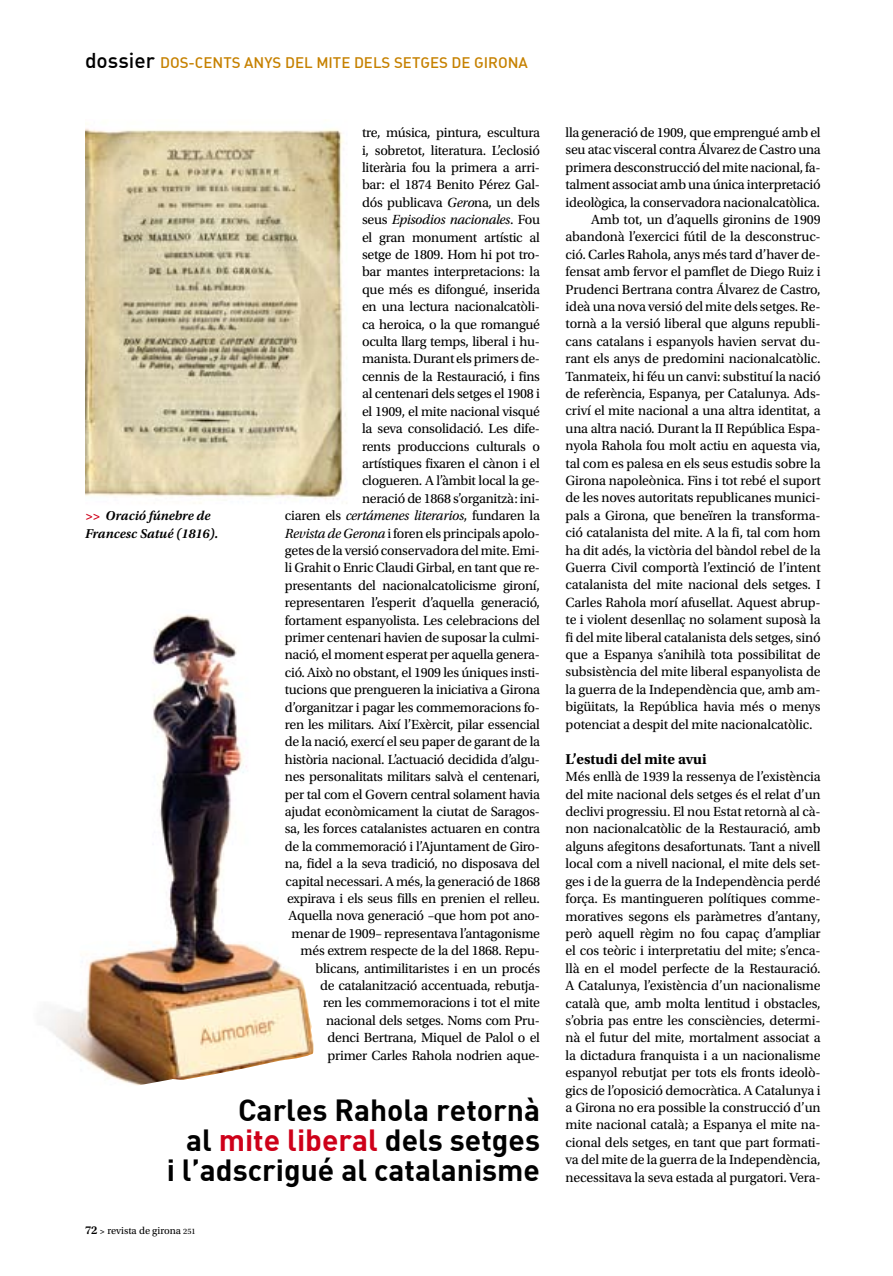
<style>
.page{position:relative;width:893px;height:1276px;background:#fff}
.page>*{position:absolute;margin:0;border:0;box-sizing:border-box;transform-origin:0 0}
.t1{font:30px/30px "DIN Bold";color:#000;text-align:right}
.t2{font:15px "DIN Medium Alternate";color:#c68100}
.t3{font:700 15px "Utopia Std";color:#000}
.t4{font:13.95px/17.4px "Utopia Std";letter-spacing:-.02em;color:#000;text-align:right}
.t5{font:italic 600 13.5px/17.4px "Utopia Std";color:#000}
.t6{font:10.5px "Utopia Std";color:#000}
.s1{font-size:21px;color:#000}
.s2{font-style:italic}
.s3{color:#ce0019}
.s4{font-weight:600;font-size:12px}
.s5{font-weight:600;font-size:9px}
.s6{font-size:8.25px}
</style>
<div class="page">
<img style="left:85px;top:123px;width:262px;height:381px">
<img style="left:49px;top:614px;width:265px;height:472px">
<p class="t2" style="left:85px;top:53px;width:129px"><span class="s1">DOSSIER</span> DOS-CENTS</p>
<p class="t2" style="left:244px;top:53px;width:82px">ANYSDEL MITE</p>
<p class="t2" style="left:354px;top:53px;width:50px">DELSSETGES</p>
<p class="t2" style="left:451px;top:53px;width:42px">DE GIRONA</p>
<p class="t4" style="left:285px;top:124px;width:257px">tre, música, pintura, escultura<br>i, sobretot, literatura. L’eclosió<br>literària fou la primera a arri-<br>bar: el 1874 Benito Pérez Gal-<br>dós publicava <span class="s2">Gero</span>na, un dels<br>seus <span class="s2">Episodios nacionales</span>. Fou<br>el gran monument artístic al<br>setge de 1809. Hom hi pot tro-<br>bar mantes interpretacions: la<br>que més es difongué, inserida<br>en una lectura nacionalcatòli-<br>ca heroica, o la que romangué<br>oculta llarg temps, liberal i hu-<br>manista. Durant els primers de-<br>cennis de la Restauració, i fins<br>al centenari dels setges el 1908 i<br>el 1909, el mite nacional visqué<br>la seva consolidació. Les dife-<br>rents produccions culturals o<br>artístiques fixaren el cànon i el<br>clogueren. A l’àmbit local la ge-<br>neració de 1868 s’organitzà: ini-<br>ciaren els <span class="s2">certámenes literarios</span>, fundaren la <span class="s2">Revista de Gerona</span> i foren els principals apolo&shy;getes de la versió conservadora del mite. Emi&shy;li Grahit o Enric Claudi Girbal, en tant que re&shy;presentants del nacionalcatolicisme gironí, representaren l’esperit d’aquella generació, fortament espanyolista. Les celebracions del primer centenari havien de suposar la culmi&shy;nació, el moment esperat per aquella genera&shy;ció. Això no obstant, el 1909 les úniques insti&shy;tucions que prengueren la iniciativa a Girona d’organitzar i pagar les commemoracions fo&shy;ren les militars. Així l’Exèrcit, pilar essencial de la nació, exercí el seu paper de garant de la història nacional. L’actuació decidida d’algu&shy;nes personalitats militars salvà el centenari, per tal com el Govern central solament havia ajudat econòmicament la ciutat de Saragos&shy;sa, les forces catalanistes actuaren en contra de la commemoració i l’Ajuntament de Giro&shy;na, fidel a la seva tradició, no disposava del capital necessari. A més, la generació de 1868 expirava i els seus fills en prenien el relleu.<br>Aquella nova generació –que hom pot ano&shy;menar de 1909– representava l’antagonisme més extrem respecte de la del 1868. Repu&shy;blicans, antimilitaristes i en un procés<br>de catalanització accentuada, rebutja-<br>ren les commemoracions i tot el mite nacional dels setges. Noms com Pru-<br>denci Bertrana, Miquel de Palol o el primer Carles Rahola nodrien aque-</p>
<p class="t4" style="left:566px;top:124px;width:257px">lla generació de 1909, que emprengué amb el</p>
<p class="t4" style="left:566px;top:141px;width:257px">seu atac visceral contra Álvarez de Castro una</p>
<p class="t4" style="left:566px;top:159px;width:257px">primera desconstrucció del mite nacional, fa-</p>
<p class="t4" style="left:566px;top:176px;width:257px">talment associat amb una única interpretació</p>
<p class="t4" style="left:566px;top:194px;width:256px">ideològica, la conservadora nacionalcatòlica.</p>
<p class="t4" style="left:591px;top:211px;width:231px">Amb tot, un d’aquells gironins de 1909</p>
<p class="t4" style="left:566px;top:228px;width:257px">abandonà l’exercici fútil de la desconstruc-</p>
<p class="t4" style="left:566px;top:246px;width:257px">ció. Carles Rahola, anys més tard d’haver de-</p>
<p class="t4" style="left:566px;top:263px;width:257px">fensat amb fervor el pamflet de Diego Ruiz i</p>
<p class="t4" style="left:566px;top:281px;width:257px">Prudenci Bertrana contra Álvarez de Castro,</p>
<p class="t4" style="left:566px;top:298px;width:257px">ideà una nova versió del mite dels setges. Re-</p>
<p class="t4" style="left:566px;top:315px;width:257px">tornà a la versió liberal que alguns republi-</p>
<p class="t4" style="left:566px;top:333px;width:257px">cans catalans i espanyols havien servat du-</p>
<p class="t4" style="left:566px;top:350px;width:257px">rant els anys de predomini nacionalcatòlic.</p>
<p class="t4" style="left:566px;top:368px;width:257px">Tanmateix, hi féu un canvi: substituí la nació</p>
<p class="t4" style="left:566px;top:385px;width:257px">de referència, Espanya, per Catalunya. Ads-</p>
<p class="t4" style="left:566px;top:402px;width:257px">criví el mite nacional a una altra identitat, a</p>
<p class="t4" style="left:566px;top:420px;width:257px">una altra nació. Durant la II República Espa-</p>
<p class="t4" style="left:566px;top:437px;width:257px">nyola Rahola fou molt actiu en aquesta via,</p>
<p class="t4" style="left:566px;top:455px;width:257px">tal com es palesa en els seus estudis sobre la</p>
<p class="t4" style="left:566px;top:472px;width:257px">Girona napoleònica. Fins i tot rebé el suport</p>
<p class="t4" style="left:566px;top:489px;width:257px">de les noves autoritats republicanes munici-</p>
<p class="t4" style="left:566px;top:507px;width:257px">pals a Girona, que beneïren la transforma-</p>
<p class="t4" style="left:566px;top:524px;width:257px">ció catalanista del mite. A la fi, tal com hom</p>
<p class="t4" style="left:566px;top:542px;width:257px">ha dit adés, la victòria del bàndol rebel de la</p>
<p class="t4" style="left:566px;top:559px;width:257px">Guerra Civil comportà l’extinció de l’intent</p>
<p class="t4" style="left:566px;top:576px;width:257px">catalanista del mite nacional dels setges. I</p>
<p class="t4" style="left:566px;top:594px;width:257px">Carles Rahola morí afusellat. Aquest abrup-</p>
<p class="t4" style="left:566px;top:611px;width:257px">te i violent desenllaç no solament suposà la</p>
<p class="t4" style="left:566px;top:629px;width:257px">fi del mite liberal catalanista dels setges, sinó</p>
<p class="t4" style="left:566px;top:646px;width:257px">que a Espanya s’anihilà tota possibilitat de</p>
<p class="t4" style="left:566px;top:663px;width:257px">subsistència del mite liberal espanyolista de</p>
<p class="t4" style="left:566px;top:681px;width:257px">la guerra de la Independència que, amb am-</p>
<p class="t4" style="left:566px;top:698px;width:257px">bigüitats, la República havia més o menys</p>
<p class="t4" style="left:566px;top:716px;width:248px">potenciat a despit del mite nacionalcatòlic.</p>
<p class="t3" style="left:566px;top:750px;width:143px">L’estudi del mite avui</p>
<p class="t4" style="left:566px;top:768px;width:257px;text-align:justify">Més enllà de 1939 la ressenya de l’existència del mite nacional dels setges és el relat d’un declivi progressiu. El nou Estat retornà al cà&shy;non nacionalcatòlic de la Restauració, amb alguns afegitons desafortunats. Tant a nivell local com a nivell nacional, el mite dels set&shy;ges i de la guerra de la Independència perdé força. Es mantingueren polítiques comme&shy;moratives segons els paràmetres d’antany, però aquell règim no fou capaç d’ampliar el cos teòric i interpretatiu del mite; s’enca&shy;llà en el model perfecte de la Restauració.<br>A Catalunya, l’existència d’un nacionalisme català que, amb molta lentitud i obstacles, s’obria pas entre les consciències, determi&shy;nà el futur del mite, mortalment associat a la dictadura franquista i a un nacionalisme espanyol rebutjat per tots els fronts ideolò&shy;gics de l’oposició democràtica. A Catalunya i a Girona no era possible la construcció d’un mite nacional català; a Espanya el mite na&shy;cional dels setges, en tant que part formati&shy;va del mite de la guerra de la Independència, necessitava la seva estada al purgatori. Vera-</p>
<p class="t5" style="left:85px;top:507px;width:135px"><span class="s3">&gt;&gt;</span> Oració fúnebre de<br>Francesc Satué (1816).</p>
<h1 class="t1" style="left:167px;top:1093px;width:375px">Carles Rahola retornà<br>al <span class="s3">mite liberal</span> dels setges<br>i l’adscrigué al catalanisme</h1>
<p class="t6" style="left:85px;top:1224px;width:112px"><span class="s4">72</span> <span class="s5">&gt;</span> revista de girona <span class="s6">251</span></p>
</div>
